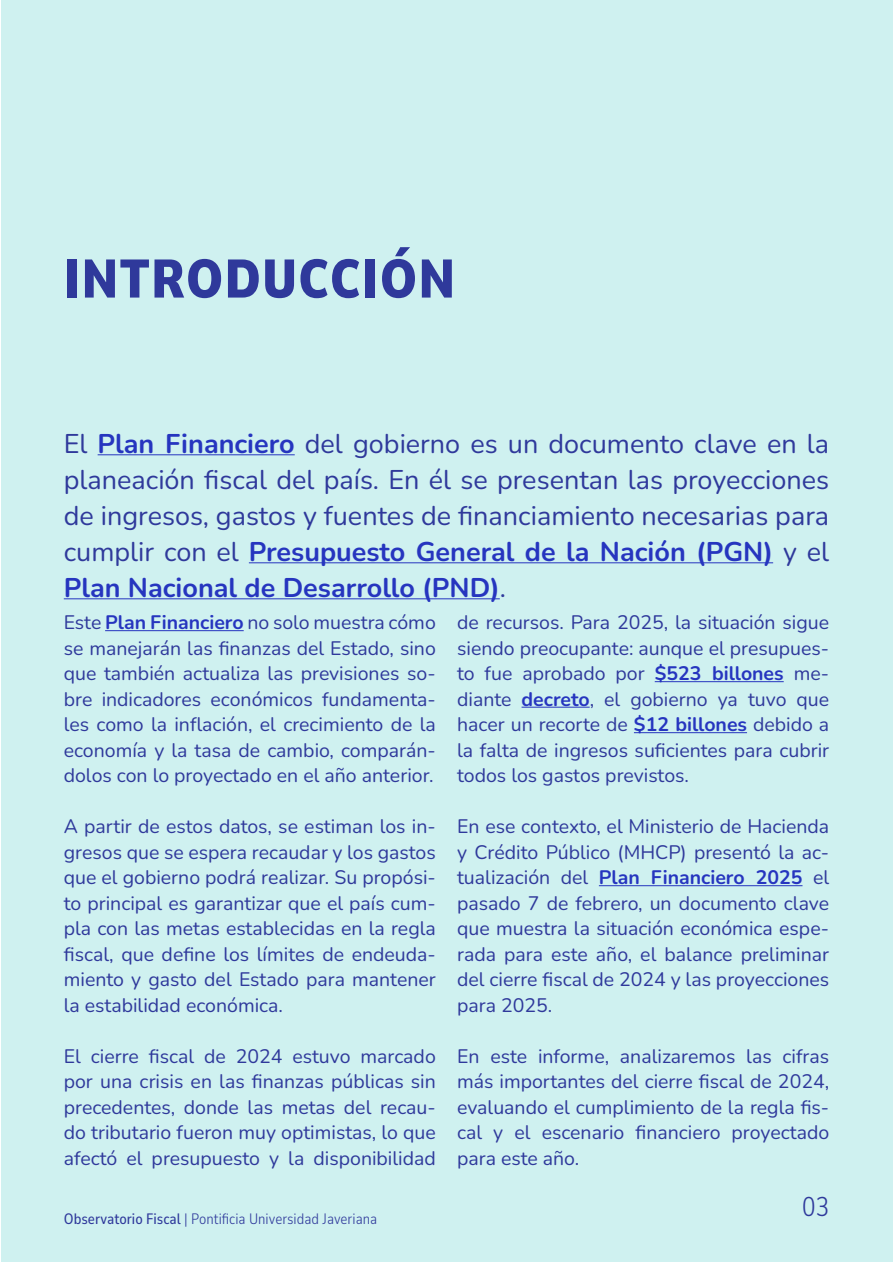
<style>
.page{position:relative;width:893px;height:1263px;background:#fff}
.page>*{position:absolute;margin:0;border:0;box-sizing:border-box;transform-origin:0 0}
.t1{font:900 54px "Nunito Sans 7 pt Condensed";color:#2f399b}
.t2{font:27px/36px "Nunito";color:#2f399b;text-align:justify}
.t3{font:300 27px "Nunito Sans 10 pt Condensed";color:#2f399b}
.t4{font:19.5px/25.5px "Nunito";color:#2f399b;text-align:justify}
.t5{font:300 15px "Nunito Sans 10 pt Condensed";color:#2f399b}
.s1{font-weight:700;color:#2635bf}
.s2{font-weight:500}
</style>
<div class="page">
<div style="left:1px;top:1px;width:891px;height:1261px;background:#cff1f0"></div>
<hr style="left:98px;top:454px;width:197px;height:1px;background:#2635bf">
<hr style="left:249px;top:562px;width:524px;height:1px;background:#2635bf">
<hr style="left:64px;top:598px;width:436px;height:1px;background:#2635bf">
<hr style="left:105px;top:630px;width:139px;height:1px;background:#2635bf">
<hr style="left:655px;top:681px;width:129px;height:1px;background:#2635bf">
<hr style="left:522px;top:707px;width:68px;height:1px;background:#2635bf">
<hr style="left:634px;top:732px;width:113px;height:1px;background:#2635bf">
<hr style="left:599px;top:885px;width:203px;height:1px;background:#2635bf">
<h1 class="t1" style="left:64px;top:239px;width:393px">INTRODUCCIÓN</h1>
<p class="t2" style="left:64px;top:424px;width:767px">El <span class="s1">Plan Financiero</span> del gobierno es un documento clave en la planeación fiscal del país. En él se presentan las proyecciones de ingresos, gastos y fuentes de financiamiento necesarias para cumplir con el <span class="s1">Presupuesto General de la Nación (PGN)</span> y el <span class="s1">Plan Nacional de Desarrollo (PND)</span>.</p>
<p class="t4" style="left:64px;top:609px;width:374px">Este <span class="s1">Plan Financiero</span> no solo muestra cómo se manejarán las finanzas del Estado, sino que también actualiza las previsiones so&shy;bre indicadores económicos fundamenta&shy;les como la inflación, el crecimiento de la economía y la tasa de cambio, comparán&shy;dolos con lo proyectado en el año anterior.</p>
<p class="t4" style="left:64px;top:813px;width:374px">A partir de estos datos, se estiman los in&shy;gresos que se espera recaudar y los gastos que el gobierno podrá realizar. Su propósi&shy;to principal es garantizar que el país cum&shy;pla con las metas establecidas en la regla fiscal, que define los límites de endeuda&shy;miento y gasto del Estado para mantener la estabilidad económica.</p>
<p class="t4" style="left:64px;top:1042px;width:374px">El cierre fiscal de 2024 estuvo marcado por una crisis en las finanzas públicas sin precedentes, donde las metas del recau&shy;do tributario fueron muy optimistas, lo que afectó el presupuesto y la disponibilidad</p>
<p class="t4" style="left:457px;top:609px;width:374px">de recursos. Para 2025, la situación sigue siendo preocupante: aunque el presupues&shy;to fue aprobado por <span class="s1">$523 billones</span> me&shy;diante <span class="s1">decreto</span>, el gobierno ya tuvo que hacer un recorte de <span class="s1">$12 billones</span> debido a la falta de ingresos suficientes para cubrir todos los gastos previstos.</p>
<p class="t4" style="left:457px;top:813px;width:374px">En ese contexto, el Ministerio de Hacienda y Crédito Público (MHCP) presentó la ac&shy;tualización del <span class="s1">Plan Financiero 2025</span> el pasado 7 de febrero, un documento clave que muestra la situación económica espe&shy;rada para este año, el balance preliminar del cierre fiscal de 2024 y las proyecciones para 2025.</p>
<p class="t4" style="left:457px;top:1042px;width:374px">En este informe, analizaremos las cifras más importantes del cierre fiscal de 2024, evaluando el cumplimiento de la regla fis&shy;cal y el escenario financiero proyectado para este año.</p>
<p class="t5" style="left:64px;top:1208px;width:315px"><span class="s2">Observatorio Fiscal</span> | Pontificia Universidad Javeriana</p>
<h2 class="t3" style="left:802px;top:1187px;width:28px">03</h2>
</div>
